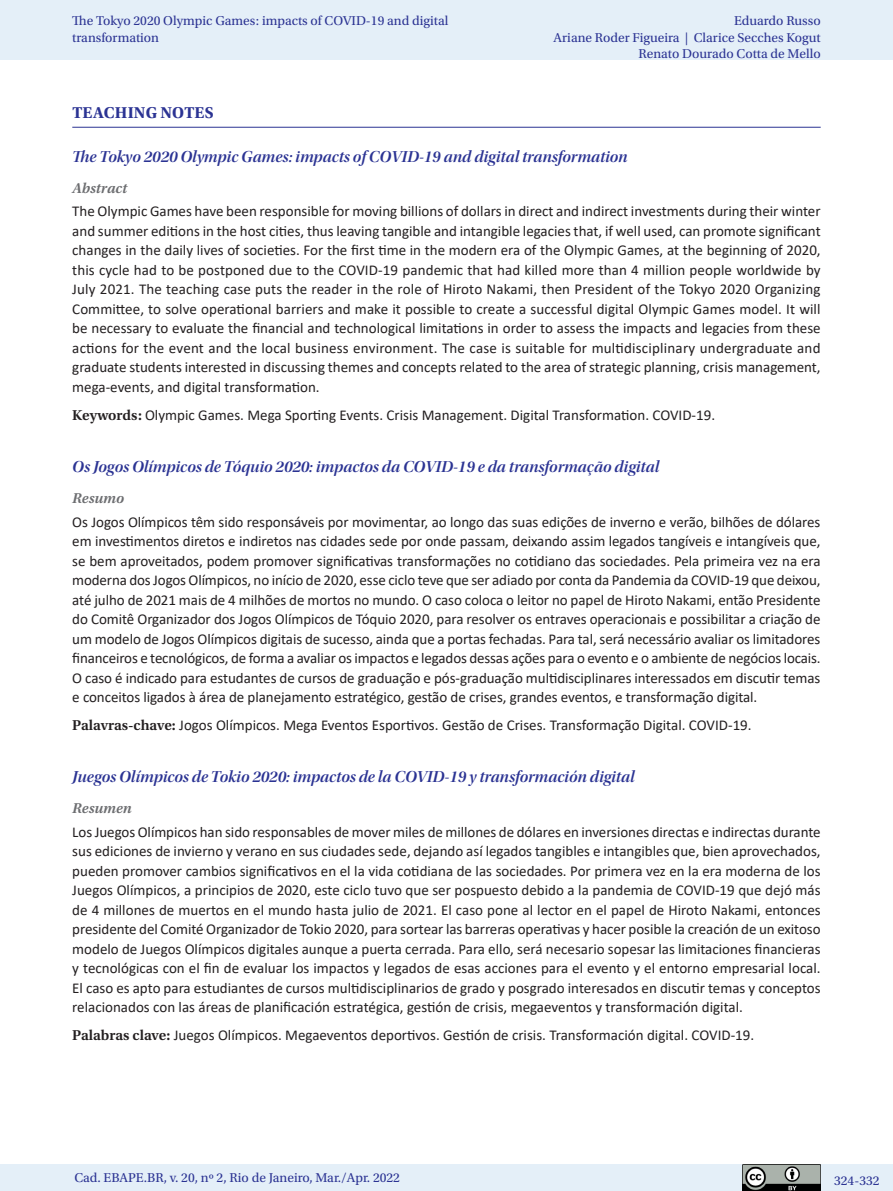
<style>
.page{position:relative;width:893px;height:1191px;background:#fff}
.page>*{position:absolute;margin:0;border:0;box-sizing:border-box;transform-origin:0 0}
._03_3_1_título_IN{font:16.5px "Utopia Std Semibold Disp It";color:#2b3393}
._07_1_sub_1{font:700 16.5px "Utopia Std";letter-spacing:.01em;color:#2b3393}
._06_0_texto{font:15px/19.5px "Calibri";color:#231f20;text-align:justify}
._03_0_titulo_resumo{font:italic 600 15px "Utopia Std";color:#6c6d70}
.t1{font:13.5px/16.5px "Utopia Std";color:#2b3393}
.s1{font-family:"Utopia Std";font-weight:600}
</style>
<div class="page">
<div style="left:0;top:0;width:893px;height:60px;background:#e4eff8"></div>
<div style="left:0;top:1164px;width:893px;height:27px;background:#e4eff8"></div>
<img style="left:743px;top:1164px;width:78px;height:27px">
<hr style="left:72px;top:127px;width:749px;height:1px;background:#2b3393">
<p class="t1" style="left:72px;top:13px;width:378px">The Tokyo 2020 Olympic Games: impacts of COVID-19 and digital transformation</p>
<p class="t1" style="left:554px;top:13px;width:269px;text-align:right">Eduardo Russo<br>Ariane Roder Figueira | Clarice Secches Kogut<br>Renato Dourado Cotta de Mello</p>
<p class="_07_1_sub_1" style="left:72px;top:103px;width:143px">TEACHING NOTES</p>
<p class="_03_3_1_título_IN" style="left:72px;top:148px;width:557px">The Tokyo 2020 Olympic Games: impacts of COVID-19 and digital transformation</p>
<p class="_03_0_titulo_resumo" style="left:72px;top:179px;width:57px">Abstract</p>
<p class="_06_0_texto" style="left:72px;top:201px;width:750px">The Olympic Games have been responsible for moving billions of dollars in direct and indirect investments during their winter and summer editions in the host cities, thus leaving tangible and intangible legacies that, if well used, can promote significant changes in the daily lives of societies. For the first time in the modern era of the Olympic Games, at the beginning of 2020, this cycle had to be postponed due to the COVID-19 pandemic that had killed more than 4 million people worldwide by July 2021. The teaching case puts the reader in the role of Hiroto Nakami, then President of the Tokyo 2020 Organizing Committee, to solve operational barriers and make it possible to create a successful digital Olympic Games model. It will be necessary to evaluate the financial and technological limitations in order to assess the impacts and legacies from these actions for the event and the local business environment. The case is suitable for multidisciplinary undergraduate and graduate students interested in discussing themes and concepts related to the area of strategic planning, crisis management, mega-events, and digital transformation.</p>
<p class="_06_0_texto" style="left:72px;top:405px;width:644px"><span class="s1">Keywords:</span> Olympic Games. Mega Sporting Events. Crisis Management. Digital Transformation. COVID-19.</p>
<p class="_03_3_1_título_IN" style="left:72px;top:458px;width:588px">Os Jogos Olímpicos de Tóquio 2020: impactos da COVID-19 e da transformação digital</p>
<p class="_03_0_titulo_resumo" style="left:72px;top:489px;width:53px">Resumo</p>
<p class="_06_0_texto" style="left:72px;top:511px;width:750px">Os Jogos Olímpicos têm sido responsáveis por movimentar, ao longo das suas edições de inverno e verão, bilhões de dólares em investimentos diretos e indiretos nas cidades sede por onde passam, deixando assim legados tangíveis e intangíveis que, se bem aproveitados, podem promover significativas transformações no cotidiano das sociedades. Pela primeira vez na era moderna dos Jogos Olímpicos, no início de 2020, esse ciclo teve que ser adiado por conta da Pandemia da COVID-19 que deixou, até julho de 2021 mais de 4 milhões de mortos no mundo. O caso coloca o leitor no papel de Hiroto Nakami, então Presidente do Comitê Organizador dos Jogos Olímpicos de Tóquio 2020, para resolver os entraves operacionais e possibilitar a criação de um modelo de Jogos Olímpicos digitais de sucesso, ainda que a portas fechadas. Para tal, será necessário avaliar os limitadores financeiros e tecnológicos, de forma a avaliar os impactos e legados dessas ações para o evento e o ambiente de negócios locais.<br>O caso é indicado para estudantes de cursos de graduação e pós-graduação multidisciplinares interessados em discutir temas e conceitos ligados à área de planejamento estratégico, gestão de crises, grandes eventos, e transformação digital.</p>
<p class="_06_0_texto" style="left:72px;top:715px;width:681px"><span class="s1">Palavras-chave:</span> Jogos Olímpicos. Mega Eventos Esportivos. Gestão de Crises. Transformação Digital. COVID-19.</p>
<p class="_03_3_1_título_IN" style="left:72px;top:768px;width:564px">Juegos Olímpicos de Tokio 2020: impactos de la COVID-19 y transformación digital</p>
<p class="_03_0_titulo_resumo" style="left:72px;top:799px;width:61px">Resumen</p>
<p class="_06_0_texto" style="left:72px;top:821px;width:750px">Los Juegos Olímpicos han sido responsables de mover miles de millones de dólares en inversiones directas e indirectas durante sus ediciones de invierno y verano en sus ciudades sede, dejando así legados tangibles e intangibles que, bien aprovechados, pueden promover cambios significativos en el la vida cotidiana de las sociedades. Por primera vez en la era moderna de los Juegos Olímpicos, a principios de 2020, este ciclo tuvo que ser pospuesto debido a la pandemia de COVID-19 que dejó más de 4 millones de muertos en el mundo hasta julio de 2021. El caso pone al lector en el papel de Hiroto Nakami, entonces presidente del Comité Organizador de Tokio 2020, para sortear las barreras operativas y hacer posible la creación de un exitoso modelo de Juegos Olímpicos digitales aunque a puerta cerrada. Para ello, será necesario sopesar las limitaciones financieras y tecnológicas con el fin de evaluar los impactos y legados de esas acciones para el evento y el entorno empresarial local.<br>El caso es apto para estudiantes de cursos multidisciplinarios de grado y posgrado interesados en discutir temas y conceptos relacionados con las áreas de planificación estratégica, gestión de crisis, megaeventos y transformación digital.</p>
<p class="_06_0_texto" style="left:72px;top:1025px;width:683px"><span class="s1">Palabras clave:</span> Juegos Olímpicos. Megaeventos deportivos. Gestión de crisis. Transformación digital. COVID-19.</p>
<p class="t1" style="left:74px;top:1169px;width:327px">Cad. EBAPE.BR, v. 20, nº 2, Rio de Janeiro, Mar./Apr. 2022</p>
<p class="t1" style="left:834px;top:1172px;width:47px">324-332</p>
</div>
